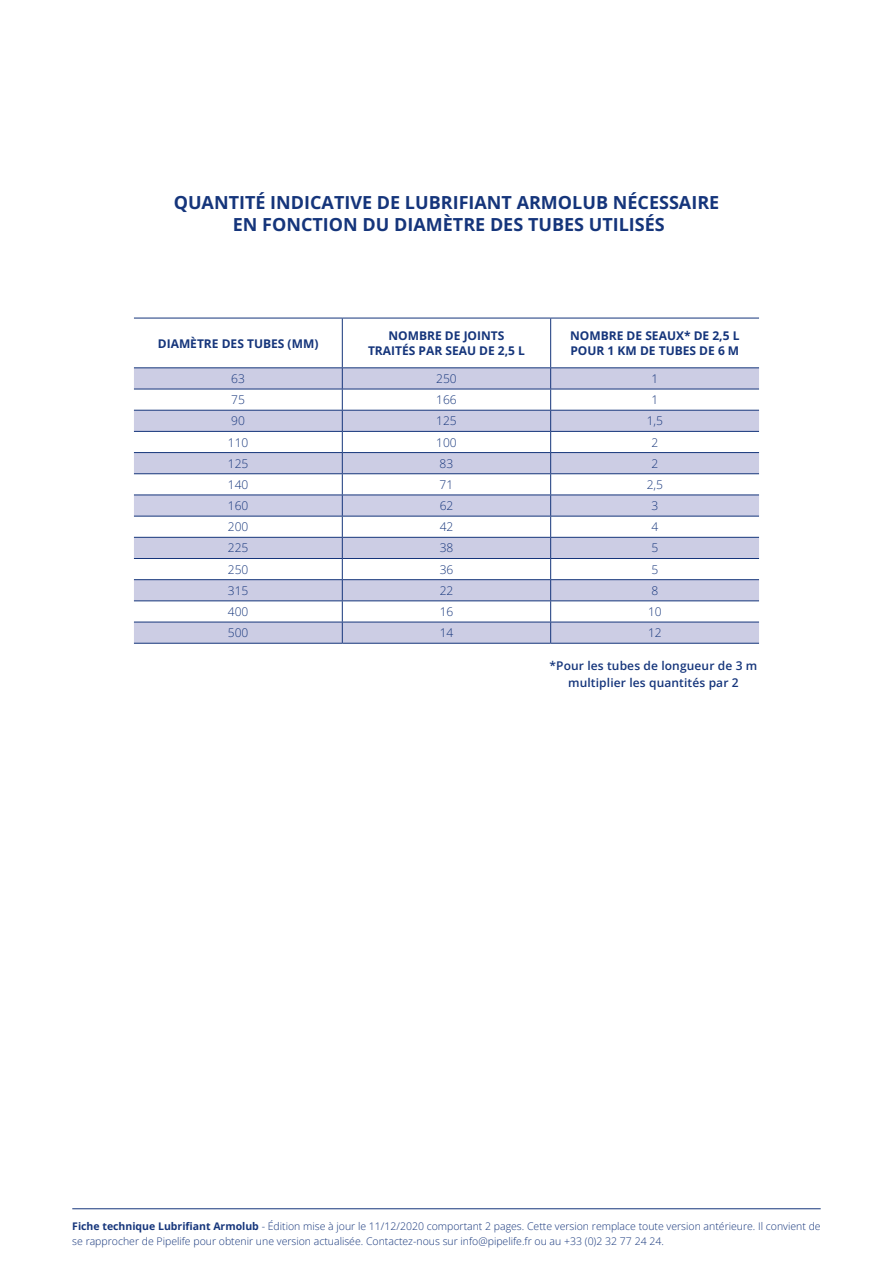
<style>
.page{position:relative;width:893px;height:1263px;background:#fff}
.page>*{position:absolute;margin:0;border:0;box-sizing:border-box;transform-origin:0 0}
.t1{font:700 18px/21.6px "Open Sans";color:#15357b;text-align:center}
.t2{font:700 12px/14.4px "Open Sans";color:#15357b;text-align:center}
.t3{font:300 12px "Open Sans";color:#15357b}
.t4{font:600 12px/16.8px "Open Sans";letter-spacing:.01em;color:#15357b;text-align:center}
.t5{font:300 10.5px/15px "Open Sans";color:#15357b}
.s1{font-weight:700}
</style>
<div class="page">
<hr style="left:134px;top:318px;width:208px;height:1px;background:#15357b">
<hr style="left:342px;top:318px;width:209px;height:1px;background:#15357b">
<hr style="left:342px;top:318px;width:1px;height:49px;background:#15357b">
<hr style="left:551px;top:318px;width:208px;height:1px;background:#15357b">
<hr style="left:550px;top:318px;width:1px;height:49px;background:#15357b">
<hr style="left:134px;top:367px;width:208px;height:1px;background:#15357b">
<hr style="left:342px;top:367px;width:209px;height:1px;background:#15357b">
<hr style="left:551px;top:367px;width:208px;height:1px;background:#15357b">
<svg style="left:134px;top:368px;width:625px;height:275px"></svg>
<hr style="left:134px;top:643px;width:208px;height:1px;background:#15357b">
<hr style="left:342px;top:643px;width:209px;height:1px;background:#15357b">
<hr style="left:551px;top:643px;width:208px;height:1px;background:#15357b">
<hr style="left:72px;top:1208px;width:749px;height:1px;background:#15357b">
<h1 class="t1" style="left:174px;top:192px;width:547px">QUANTITÉ INDICATIVE DE LUBRIFIANT ARMOLUB NÉCESSAIRE<br>EN FONCTION DU DIAMÈTRE DES TUBES UTILISÉS</h1>
<p class="t2" style="left:158px;top:336px;width:162px">DIAMÈTRE DES TUBES (MM)</p>
<p class="t2" style="left:368px;top:328px;width:158px">NOMBRE DE JOINTS<br>TRAITÉS PAR SEAU DE 2,5 L</p>
<p class="t2" style="left:570px;top:328px;width:171px;text-align:left">NOMBRE DE SEAUX* DE 2,5 L<br>POUR 1 KM DE TUBES DE 6 M</p>
<p class="t3" style="left:231px;top:370px;width:15px">63</p>
<p class="t3" style="left:436px;top:370px;width:22px">250</p>
<p class="t3" style="left:651px;top:370px;width:8px">1</p>
<p class="t3" style="left:231px;top:392px;width:15px">75</p>
<p class="t3" style="left:436px;top:392px;width:22px">166</p>
<p class="t3" style="left:651px;top:392px;width:8px">1</p>
<p class="t3" style="left:231px;top:413px;width:15px">90</p>
<p class="t3" style="left:436px;top:413px;width:22px">125</p>
<p class="t3" style="left:647px;top:413px;width:18px">1,5</p>
<p class="t3" style="left:228px;top:434px;width:22px">110</p>
<p class="t3" style="left:436px;top:434px;width:22px">100</p>
<p class="t3" style="left:651px;top:434px;width:8px">2</p>
<p class="t3" style="left:228px;top:455px;width:22px">125</p>
<p class="t3" style="left:440px;top:455px;width:15px">83</p>
<p class="t3" style="left:651px;top:455px;width:8px">2</p>
<p class="t3" style="left:228px;top:476px;width:22px">140</p>
<p class="t3" style="left:440px;top:476px;width:15px">71</p>
<p class="t3" style="left:647px;top:476px;width:18px">2,5</p>
<p class="t3" style="left:228px;top:497px;width:22px">160</p>
<p class="t3" style="left:440px;top:497px;width:15px">62</p>
<p class="t3" style="left:651px;top:497px;width:8px">3</p>
<p class="t3" style="left:228px;top:519px;width:22px">200</p>
<p class="t3" style="left:440px;top:519px;width:15px">42</p>
<p class="t3" style="left:651px;top:519px;width:8px">4</p>
<p class="t3" style="left:228px;top:540px;width:22px">225</p>
<p class="t3" style="left:440px;top:540px;width:15px">38</p>
<p class="t3" style="left:651px;top:540px;width:8px">5</p>
<p class="t3" style="left:228px;top:561px;width:22px">250</p>
<p class="t3" style="left:440px;top:561px;width:15px">36</p>
<p class="t3" style="left:651px;top:561px;width:8px">5</p>
<p class="t3" style="left:228px;top:582px;width:22px">315</p>
<p class="t3" style="left:440px;top:582px;width:15px">22</p>
<p class="t3" style="left:651px;top:582px;width:8px">8</p>
<p class="t3" style="left:228px;top:603px;width:22px">400</p>
<p class="t3" style="left:440px;top:603px;width:15px">16</p>
<p class="t3" style="left:648px;top:603px;width:15px">10</p>
<p class="t3" style="left:228px;top:625px;width:22px">500</p>
<p class="t3" style="left:440px;top:625px;width:15px">14</p>
<p class="t3" style="left:648px;top:625px;width:15px">12</p>
<p class="t4" style="left:549px;top:657px;width:209px">*Pour les tubes de longueur de 3 m multiplier les quantités par 2</p>
<p class="t5" style="left:72px;top:1218px;width:750px"><span class="s1">Fiche technique Lubrifiant Armolub</span> - Édition mise à jour le 11/12/2020 comportant 2 pages. Cette version remplace toute version antérieure. Il convient de se rapprocher de Pipelife pour obtenir une version actualisée. Contactez-nous sur info@pipelife.fr ou au +33 (0)2 32 77 24 24.</p>
</div>
